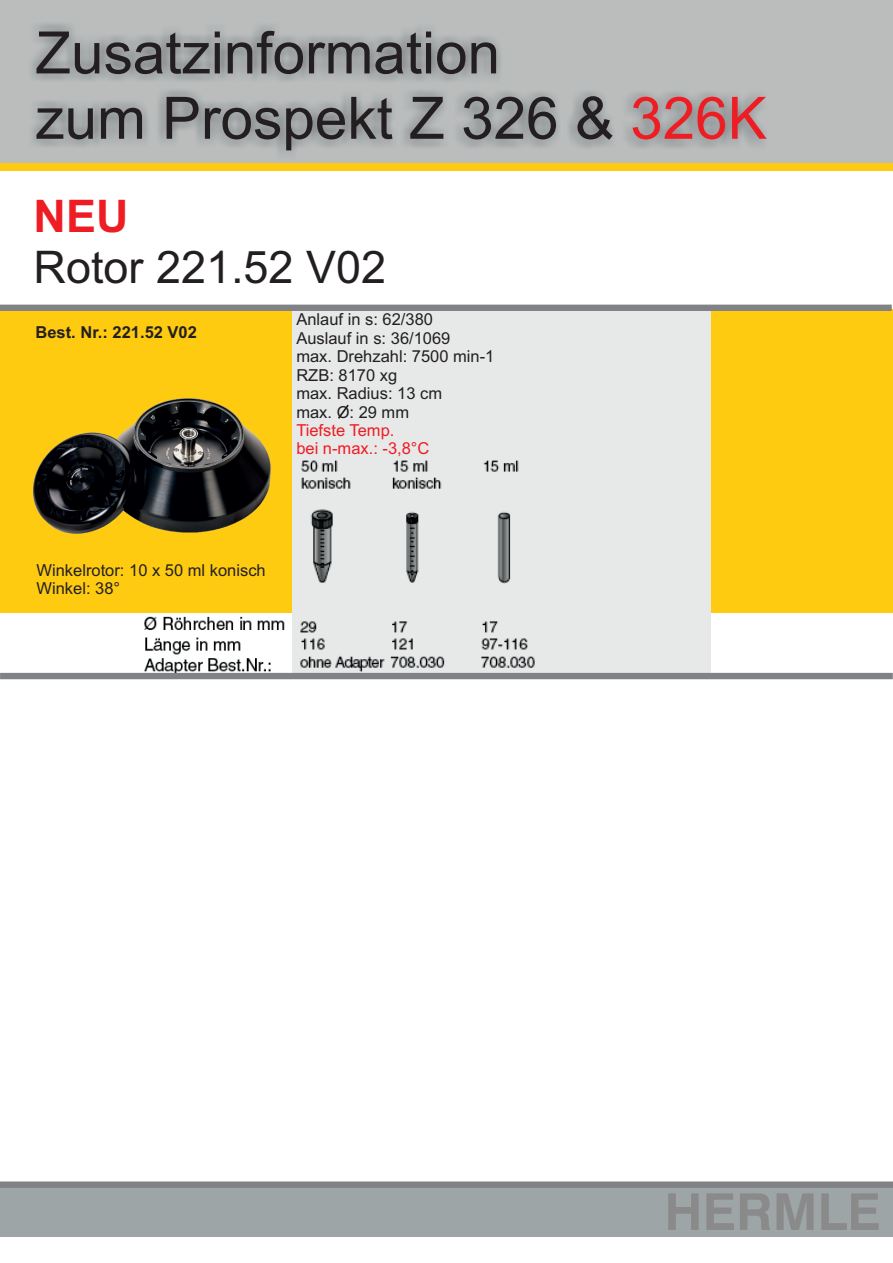
<style>
.page{position:relative;width:893px;height:1263px;background:#fff}
.page>*{position:absolute;margin:0;border:0;box-sizing:border-box;transform-origin:0 0}
.t1{font:58.5px/65.4px "Arial";color:#231f20}
.t2{font:45px "Arial";color:#231f20}
.t3{font:700 45px "Arial";color:#ee1d23}
.t4{font:16.5px/18.5px "Arial";color:#231f20}
.t5{font:16.5px/18.5px "Arial";color:#ee1d23}
.t6{font:700 16.5px "Arial";color:#231f20}
.s1{color:#ee1d23}
</style>
<div class="page">
<img style="left:138px;top:616px;width:147px;height:57px">
<div style="left:0;top:310px;width:893px;height:302px;background:#fecb11"></div>
<div style="left:0;top:0;width:893px;height:164px;background:#bbbdbd"></div>
<img style="left:26px;top:22px;width:745px;height:139px">
<div style="left:0;top:164px;width:893px;height:7px;background:#fecb11"></div>
<div style="left:0;top:1187px;width:893px;height:50px;background:#9da5a7"></div>
<svg style="left:668px;top:1193px;width:211px;height:37px"></svg>
<div style="left:0;top:1181px;width:893px;height:7px;background:#808285"></div>
<div style="left:293px;top:311px;width:418px;height:362px;background:#e7e9e9"></div>
<svg style="left:336px;top:403px;width:14px;height:18px"></svg>
<div style="left:0;top:305px;width:892px;height:6px;background:#808285"></div>
<img style="left:33px;top:398px;width:238px;height:136px">
<img style="left:293px;top:604px;width:254px;height:69px">
<div style="left:0;top:673px;width:893px;height:6px;background:#808285"></div>
<img style="left:295px;top:459px;width:255px;height:131px">
<h1 class="t1" style="left:35px;top:26px;width:733px">Zusatzinformation<br>zum Prospekt Z 326 &amp; <span class="s1">326K</span></h1>
<h2 class="t3" style="left:34px;top:200px;width:96px">NEU</h2>
<h2 class="t2" style="left:34px;top:250px;width:354px">Rotor 221.52 V02</h2>
<p class="t4" style="left:296px;top:312px;width:200px">Anlauf in s: 62/380<br>Auslauf in s: 36/1069<br>max. Drehzahl: 7500 min-1<br>RZB: 8170 xg<br>max. Radius: 13 cm<br>max. O: 29 mm</p>
<p class="t5" style="left:296px;top:422px;width:135px">Tiefste Temp.<br>bei n-max.: -3,8°C</p>
<p class="t6" style="left:36px;top:326px;width:163px">Best. Nr.: 221.52 V02</p>
<p class="t4" style="left:37px;top:562px;width:231px">Winkelrotor: 10 x 50 ml konisch<br>Winkel: 38°</p>
</div>
